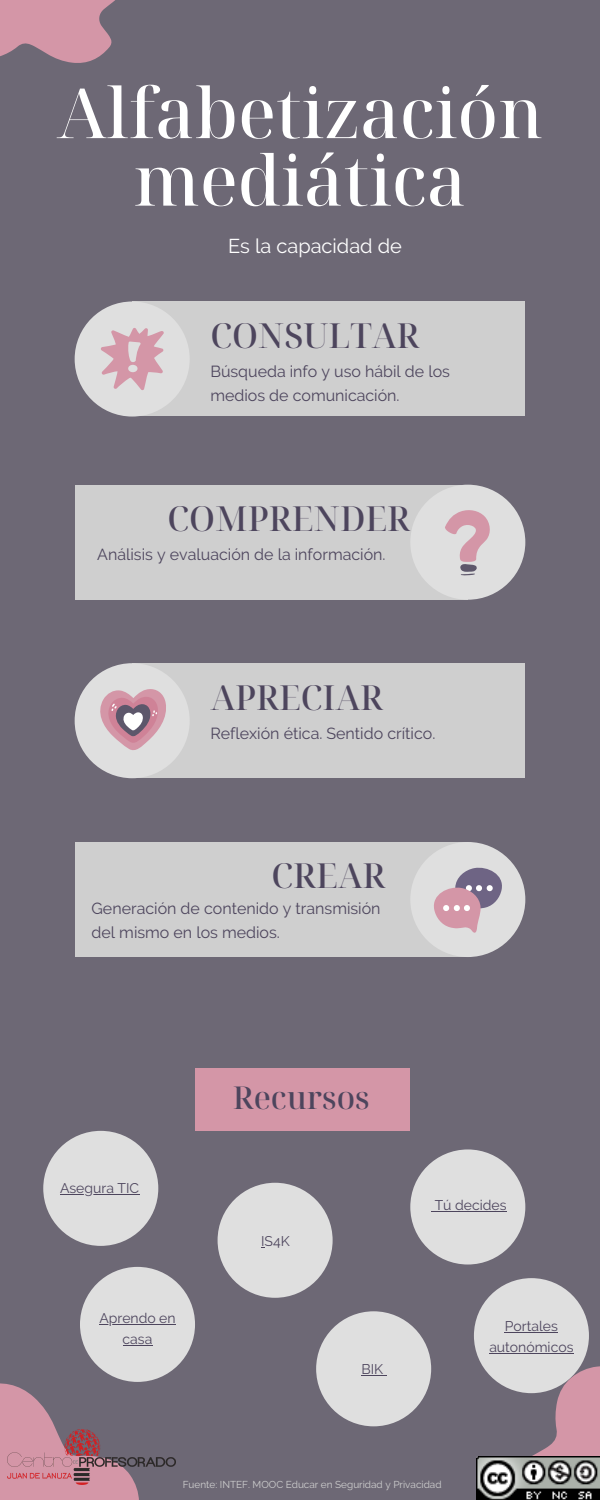
<style>
.page{position:relative;width:600px;height:1500px;background:#6d6875}
.page>*{position:absolute;margin:0;border:0;box-sizing:border-box;transform-origin:0 0}
.t1{font:500 69.4px/67.5px "Noto Serif Display";color:#fff;text-align:center}
.t2{font:500 34.4px "Noto Serif Display";color:#4d455d}
.t3{font:500 31.4px "Noto Serif Display";color:#4d455d}
.t4{font:20px "Raleway";color:#fff}
.t5{font:16px/23.2px "Raleway";color:#4d455d}
.t6{font:14px/21px "Raleway";color:#4d455d;text-align:center}
.t7{font:10px "Raleway";color:#cfcfcf}
</style>
<div class="page">
<div style="left:195px;top:1068px;width:215px;height:63px;background:#d496a7"></div>
<svg style="left:0;top:1356px;width:167px;height:144px"></svg>
<svg style="left:0;top:0;width:115px;height:63px"></svg>
<div style="left:43px;top:1131px;width:115px;height:115px;background:#dfdfdf;border-radius:50%"></div>
<hr style="left:60px;top:1194px;width:79px;height:1px;background:#4d455d">
<div style="left:75px;top:842px;width:393px;height:115px;background:#cfcfcf"></div>
<div style="left:410px;top:842px;width:115px;height:115px;background:#dfdfdf;border-radius:50%"></div>
<svg style="left:434px;top:867px;width:68px;height:66px"></svg>
<div style="left:75px;top:485px;width:393px;height:115px;background:#cfcfcf"></div>
<div style="left:410px;top:485px;width:115px;height:115px;background:#dfdfdf;border-radius:50%"></div>
<svg style="left:445px;top:510px;width:45px;height:65px"></svg>
<div style="left:132px;top:301px;width:393px;height:115px;background:#cfcfcf"></div>
<div style="left:75px;top:301px;width:115px;height:116px;background:#dfdfdf;border-radius:50%"></div>
<svg style="left:101px;top:328px;width:63px;height:62px"></svg>
<div style="left:132px;top:663px;width:393px;height:115px;background:#cfcfcf"></div>
<div style="left:75px;top:663px;width:115px;height:115px;background:#dfdfdf;border-radius:50%"></div>
<svg style="left:100px;top:689px;width:66px;height:61px"></svg>
<div style="left:218px;top:1183px;width:115px;height:115px;background:#dfdfdf;border-radius:50%"></div>
<div style="left:410px;top:1149px;width:115px;height:116px;background:#dfdfdf;border-radius:50%"></div>
<div style="left:80px;top:1267px;width:115px;height:115px;background:#dfdfdf;border-radius:50%"></div>
<hr style="left:99px;top:1324px;width:77px;height:1px;background:#4d455d">
<svg style="left:123px;top:1345px;width:29px;height:1px"></svg>
<div style="left:316px;top:1311px;width:115px;height:115px;background:#dfdfdf;border-radius:50%"></div>
<svg style="left:361px;top:1375px;width:26px;height:1px"></svg>
<div style="left:474px;top:1278px;width:115px;height:115px;background:#dfdfdf;border-radius:50%"></div>
<hr style="left:505px;top:1332px;width:53px;height:1px;background:#4d455d">
<svg style="left:474px;top:1342px;width:126px;height:158px"></svg>
<img style="left:477px;top:1457px;width:123px;height:43px">
<img style="left:8px;top:1430px;width:167px;height:54px">
<hr style="left:435px;top:1211px;width:72px;height:1px;background:#4d455d">
<h1 class="t1" style="left:57px;top:77px;width:488px">Alfabetización mediática</h1>
<p class="t4" style="left:228px;top:234px;width:175px">Es la capacidad de</p>
<h2 class="t2" style="left:210px;top:311px;width:211px">CONSULTAR</h2>
<p class="t5" style="left:210px;top:360px;width:241px">Búsqueda info y uso hábil de los medios de comunicación.</p>
<h2 class="t2" style="left:168px;top:494px;width:244px">COMPRENDER</h2>
<p class="t5" style="left:97px;top:543px;width:290px">Análisis y evaluación de la información.</p>
<h2 class="t2" style="left:210px;top:673px;width:175px">APRECIAR</h2>
<p class="t5" style="left:210px;top:722px;width:227px">Reflexión ética. Sentido crítico.</p>
<h2 class="t2" style="left:271px;top:852px;width:116px">CREAR</h2>
<p class="t5" style="left:92px;top:897px;width:291px">Generación de contenido y transmisión del mismo en los medios.</p>
<p class="t6" style="left:60px;top:1177px;width:81px">Asegura TIC</p>
<p class="t6" style="left:99px;top:1308px;width:78px">Aprendo en casa</p>
<h3 class="t3" style="left:233px;top:1075px;width:138px">Recursos</h3>
<p class="t6" style="left:261px;top:1230px;width:30px">IS4K</p>
<p class="t6" style="left:361px;top:1359px;width:23px">BIK</p>
<p class="t6" style="left:435px;top:1195px;width:73px">Tú decides</p>
<p class="t6" style="left:489px;top:1316px;width:86px">Portales autonómicos</p>
<p class="t7" style="left:183px;top:1479px;width:260px">Fuente: INTEF. MOOC Educar en Seguridad y Privacidad</p>
</div>
